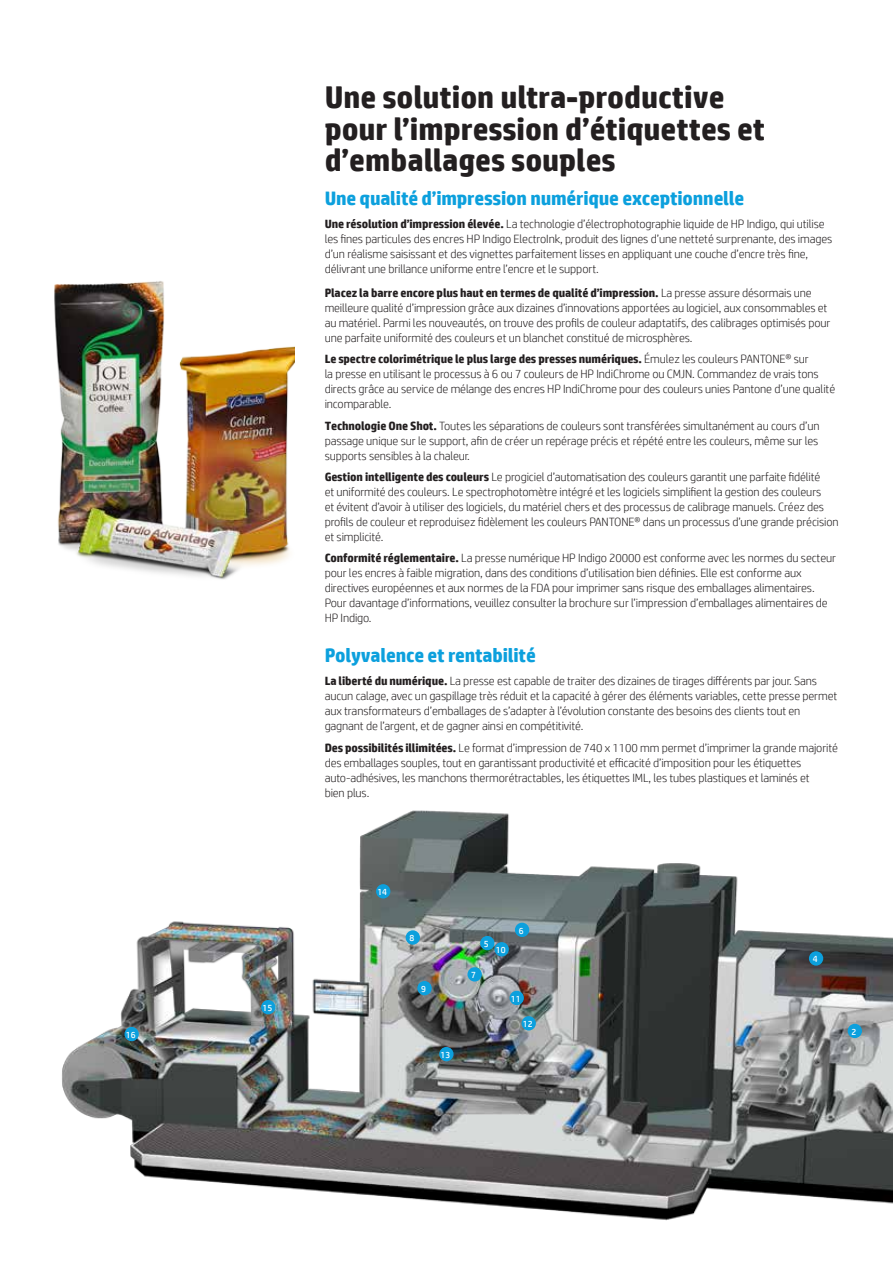
<style>
.page{position:relative;width:893px;height:1263px;background:#fff}
.page>*{position:absolute;margin:0;border:0;box-sizing:border-box;transform-origin:0 0}
.t1{font:700 31.5px/31.5px "HP Simplified";color:#231f20}
.Blue_Bold_Title{font:700 19.5px "HP Simplified";letter-spacing:-.01em;color:#0ca0dd}
.text_9_Pt{font:300 12px/15px "HP Simplified";letter-spacing:-.01em;color:#231f20}
.Blue_Bold_Title-2{font:300 12px/15px "HP Simplified";letter-spacing:-.01em;color:#231f20}
.Schematics_no{font:9.15px "HP Simplified";color:#fff}
.s1{font-weight:700}
</style>
<div class="page">
<img style="left:54px;top:281px;width:241px;height:299px">
<img style="left:62px;top:810px;width:831px;height:411px">
<div style="left:467px;top:967px;width:15px;height:14px;background:#0ca0dd;border-radius:50%"></div>
<div style="left:494px;top:942px;width:15px;height:14px;background:#0ca0dd;border-radius:50%"></div>
<div style="left:406px;top:930px;width:14px;height:15px;background:#0ca0dd;border-radius:50%"></div>
<div style="left:480px;top:936px;width:14px;height:14px;background:#0ca0dd;border-radius:50%"></div>
<div style="left:515px;top:923px;width:14px;height:14px;background:#0ca0dd;border-radius:50%"></div>
<div style="left:809px;top:951px;width:14px;height:14px;background:#0ca0dd;border-radius:50%"></div>
<div style="left:848px;top:1024px;width:14px;height:14px;background:#0ca0dd;border-radius:50%"></div>
<div style="left:510px;top:991px;width:14px;height:14px;background:#0ca0dd;border-radius:50%"></div>
<div style="left:417px;top:981px;width:15px;height:14px;background:#0ca0dd;border-radius:50%"></div>
<div style="left:376px;top:884px;width:14px;height:14px;background:#0ca0dd;border-radius:50%"></div>
<div style="left:261px;top:1000px;width:14px;height:14px;background:#0ca0dd;border-radius:50%"></div>
<div style="left:439px;top:1047px;width:15px;height:14px;background:#0ca0dd;border-radius:50%"></div>
<div style="left:521px;top:1016px;width:15px;height:14px;background:#0ca0dd;border-radius:50%"></div>
<div style="left:124px;top:1027px;width:15px;height:14px;background:#0ca0dd;border-radius:50%"></div>
<p class="Schematics_no" style="left:126px;top:1029px;width:11px">16</p>
<p class="Schematics_no" style="left:262px;top:1002px;width:11px">15</p>
<p class="t1" style="left:325px;top:81px;width:442px">Une solution ultra-productive pour l’impression d’étiquettes et d’emballages souples</p>
<p class="Blue_Bold_Title" style="left:325px;top:187px;width:421px">Une qualité d’impression numérique exceptionnelle</p>
<p class="Blue_Bold_Title-2" style="left:325px;top:217px;width:509px"><span class="s1">Une résolution d’impression élevée.</span> La technologie d’électrophotographie liquide de HP Indigo, qui utilise les fines particules des encres HP Indigo ElectroInk, produit des lignes d’une netteté surprenante, des images d’un réalisme saisissant et des vignettes parfaitement lisses en appliquant une couche d’encre très fine, délivrant une brillance uniforme entre l’encre et le support.</p>
<p class="text_9_Pt" style="left:325px;top:285px;width:507px"><span class="s1">Placez la barre encore plus haut en termes de qualité d’impression.</span> La presse assure désormais une meilleure qualité d’impression grâce aux dizaines d’innovations apportées au logiciel, aux consommables et au matériel. Parmi les nouveautés, on trouve des profils de couleur adaptatifs, des calibrages optimisés pour une parfaite uniformité des couleurs et un blanchet constitué de microsphères.</p>
<p class="text_9_Pt" style="left:325px;top:351px;width:512px"><span class="s1">Le spectre colorimétrique le plus large des presses numériques.</span> Émulez les couleurs PANTONE® sur<br>la presse en utilisant le processus à 6 ou 7 couleurs de HP IndiChrome ou CMJN. Commandez de vrais tons directs grâce au service de mélange des encres HP IndiChrome pour des couleurs unies Pantone d’une qualité incomparable.</p>
<p class="text_9_Pt" style="left:325px;top:418px;width:496px;text-align:justify"><span class="s1">Technologie One Shot.</span> Toutes les séparations de couleurs sont transférées simultanément au cours d’un passage unique sur le support, afin de créer un repérage précis et répété entre les couleurs, même sur les supports sensibles à la chaleur.</p>
<p class="text_9_Pt" style="left:325px;top:469px;width:515px"><span class="s1">Gestion intelligente des couleurs</span> Le progiciel d’automatisation des couleurs garantit une parfaite fidélité<br>et uniformité des couleurs. Le spectrophotomètre intégré et les logiciels simplifient la gestion des couleurs<br>et évitent d’avoir à utiliser des logiciels, du matériel chers et des processus de calibrage manuels. Créez des profils de couleur et reproduisez fidèlement les couleurs PANTONE® dans un processus d’une grande précision et simplicité.</p>
<p class="text_9_Pt" style="left:325px;top:551px;width:513px"><span class="s1">Conformité réglementaire.</span> La presse numérique HP Indigo 20000 est conforme avec les normes du secteur pour les encres à faible migration, dans des conditions d’utilisation bien définies. Elle est conforme aux directives européennes et aux normes de la FDA pour imprimer sans risque des emballages alimentaires.<br>Pour davantage d’informations, veuillez consulter la brochure sur l’impression d’emballages alimentaires de HP Indigo.</p>
<p class="Blue_Bold_Title" style="left:325px;top:643px;width:213px">Polyvalence et rentabilité</p>
<p class="text_9_Pt" style="left:325px;top:673px;width:514px"><span class="s1">La liberté du numérique.</span> La presse est capable de traiter des dizaines de tirages différents par jour. Sans aucun calage, avec un gaspillage très réduit et la capacité à gérer des éléments variables, cette presse permet aux transformateurs d’emballages de s’adapter à l’évolution constante des besoins des clients tout en gagnant de l’argent, et de gagner ainsi en compétitivité.</p>
<p class="text_9_Pt" style="left:325px;top:740px;width:515px"><span class="s1">Des possibilités illimitées.</span> Le format d’impression de 740 x 1100 mm permet d’imprimer la grande majorité des emballages souples, tout en garantissant productivité et efficacité d’imposition pour les étiquettes auto-adhésives, les manchons thermorétractables, les étiquettes IML, les tubes plastiques et laminés et<br>bien plus.</p>
<p class="Schematics_no" style="left:377px;top:887px;width:11px">14</p>
<p class="Schematics_no" style="left:409px;top:933px;width:6px">8</p>
<p class="Schematics_no" style="left:421px;top:983px;width:6px">9</p>
<p class="Schematics_no" style="left:441px;top:1049px;width:11px">13</p>
<p class="Schematics_no" style="left:471px;top:970px;width:6px">7</p>
<p class="Schematics_no" style="left:484px;top:938px;width:6px">5</p>
<p class="Schematics_no" style="left:496px;top:944px;width:11px">10</p>
<p class="Schematics_no" style="left:519px;top:925px;width:6px">6</p>
<p class="Schematics_no" style="left:511px;top:993px;width:11px">11</p>
<p class="Schematics_no" style="left:523px;top:1018px;width:11px">12</p>
<p class="Schematics_no" style="left:813px;top:954px;width:6px">4</p>
<p class="Schematics_no" style="left:851px;top:1026px;width:6px">2</p>
</div>
